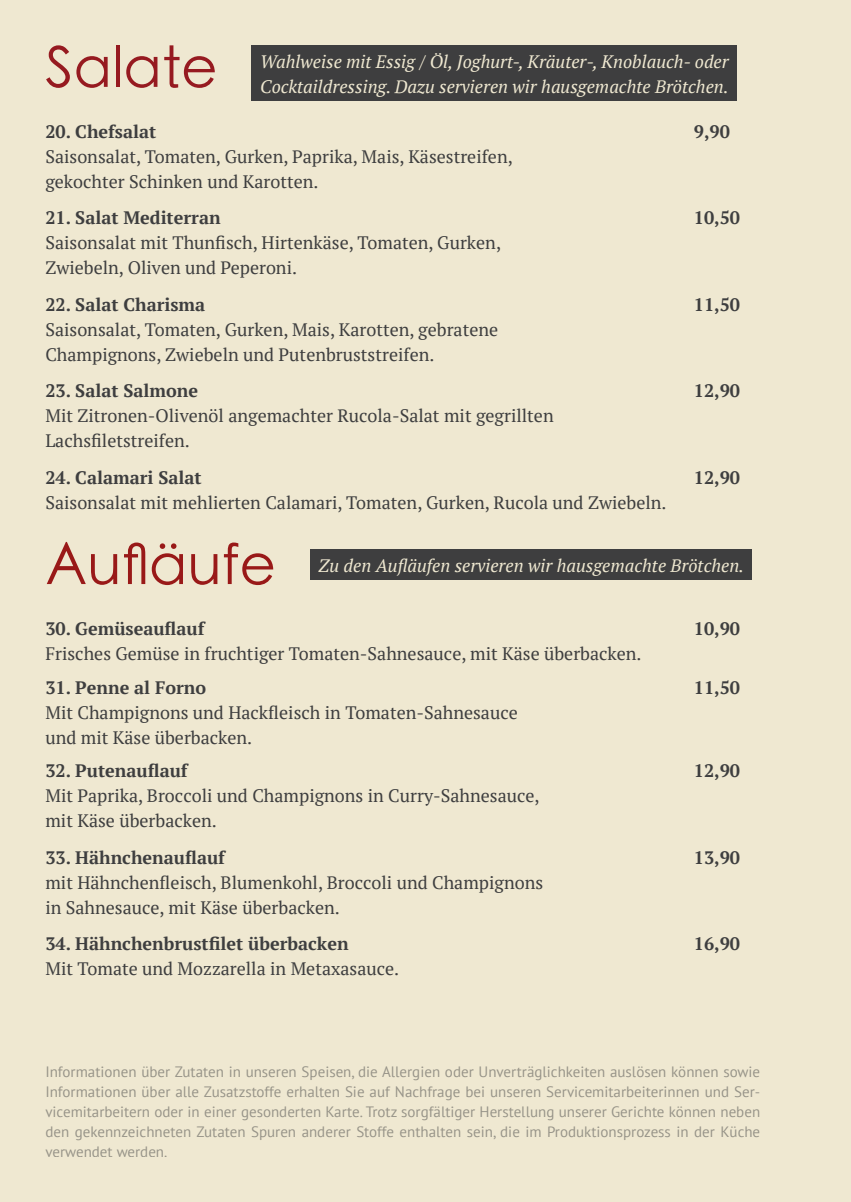
<style>
.page{position:relative;width:851px;height:1202px;background:#fff}
.page>*{position:absolute;margin:0;border:0;box-sizing:border-box;transform-origin:0 0}
.t1{font:300 56.4px "ST Heiti SC";color:#991918}
.t2{font:300 56.4px "ST Heiti SC";color:#961a20}
.t3{font:18px/25px "PT Serif";color:#3e3e3f}
.t4{font:700 18px "PT Serif";color:#3e3e3f}
.t5{font:italic 18px/25px "PT Serif";color:#efe8d1}
.t6{font:15px/20px "PT Sans";color:#3e3e3f;text-align:justify}
</style>
<div class="page">
<div style="left:0;top:0;width:850px;height:1202px;background:#efe8d1"></div>
<div style="left:252px;top:45px;width:485px;height:56px;background:#3e3e3f"></div>
<div style="left:310px;top:550px;width:441px;height:30px;background:#3e3e3f"></div>
<p class="t2" style="left:45px;top:21px;width:174px">Salate</p>
<p class="t4" style="left:45px;top:120px;width:112px">20. Chefsalat</p>
<p class="t4" style="left:693px;top:120px;width:38px">9,90</p>
<p class="t3" style="left:45px;top:144px;width:469px">Saisonsalat, Tomaten, Gurken, Paprika, Mais, Käsestreifen, gekochter Schinken und Karotten.</p>
<p class="t4" style="left:45px;top:206px;width:177px">21. Salat Mediterran</p>
<p class="t4" style="left:693px;top:206px;width:48px">10,50</p>
<p class="t3" style="left:45px;top:230px;width:457px">Saisonsalat mit Thunfisch, Hirtenkäse, Tomaten, Gurken,<br>Zwiebeln, Oliven und Peperoni.</p>
<p class="t4" style="left:45px;top:293px;width:161px">22. Salat Charisma</p>
<p class="t4" style="left:693px;top:293px;width:48px">11,50</p>
<p class="t3" style="left:45px;top:317px;width:454px">Saisonsalat, Tomaten, Gurken, Mais, Karotten, gebratene<br>Champignons, Zwiebeln und Putenbruststreifen.</p>
<p class="t4" style="left:45px;top:379px;width:154px">23. Salat Salmone</p>
<p class="t4" style="left:693px;top:379px;width:48px">12,90</p>
<p class="t3" style="left:45px;top:403px;width:509px">Mit Zitronen-Olivenöl angemachter Rucola-Salat mit gegrillten<br>Lachsfiletstreifen.</p>
<p class="t4" style="left:45px;top:465px;width:158px">24. Calamari Salat</p>
<p class="t4" style="left:693px;top:465px;width:48px">12,90</p>
<p class="t3" style="left:45px;top:489px;width:622px">Saisonsalat mit mehlierten Calamari, Tomaten, Gurken, Rucola und Zwiebeln.</p>
<p class="t5" style="left:260px;top:49px;width:470px">Wahlweise mit Essig / Öl, Joghurt-, Kräuter-, Knoblauch- oder<br>Cocktaildressing. Dazu servieren wir hausgemachte Brötchen.</p>
<p class="t1" style="left:45px;top:518px;width:232px">Aufläufe</p>
<p class="t4" style="left:45px;top:617px;width:161px">30. Gemüseauflauf</p>
<p class="t4" style="left:693px;top:617px;width:48px">10,90</p>
<p class="t3" style="left:45px;top:641px;width:597px">Frisches Gemüse in fruchtiger Tomaten-Sahnesauce, mit Käse überbacken.</p>
<p class="t4" style="left:45px;top:676px;width:162px">31. Penne al Forno</p>
<p class="t4" style="left:693px;top:676px;width:48px">11,50</p>
<p class="t3" style="left:45px;top:700px;width:474px">Mit Champignons und Hackfleisch in Tomaten-Sahnesauce</p>
<p class="t3" style="left:45px;top:725px;width:208px">und mit Käse überbacken.</p>
<p class="t4" style="left:45px;top:759px;width:144px">32. Putenauflauf</p>
<p class="t4" style="left:693px;top:759px;width:48px">12,90</p>
<p class="t3" style="left:45px;top:783px;width:495px">Mit Paprika, Broccoli und Champignons in Curry-Sahnesauce, mit Käse überbacken.</p>
<p class="t4" style="left:45px;top:845px;width:181px">33. Hähnchenauflauf</p>
<p class="t4" style="left:693px;top:845px;width:48px">13,90</p>
<p class="t3" style="left:45px;top:870px;width:499px">mit Hähnchenfleisch, Blumenkohl, Broccoli und Champignons in Sahnesauce, mit Käse überbacken.</p>
<p class="t4" style="left:45px;top:932px;width:305px">34. Hähnchenbrustfilet überbacken</p>
<p class="t4" style="left:693px;top:932px;width:48px">16,90</p>
<p class="t3" style="left:45px;top:956px;width:355px">Mit Tomate und Mozzarella in Metaxasauce.</p>
<p class="t5" style="left:318px;top:553px;width:427px">Zu den Aufläufen servieren wir hausgemachte Brötchen.</p>
<p class="t6" style="left:45px;top:1061px;width:716px">Informationen über Zutaten in unseren Speisen, die Allergien oder Unverträglichkeiten auslösen können sowie Informationen über alle Zusatzstoffe erhalten Sie auf Nachfrage bei unseren Servicemitarbeiterinnen und Ser&shy;vicemitarbeitern oder in einer gesonderten Karte. Trotz sorgfältiger Herstellung unserer Gerichte können neben den gekennzeichneten Zutaten Spuren anderer Stoffe enthalten sein, die im Produktionsprozess in der Küche verwendet werden.</p>
</div>
